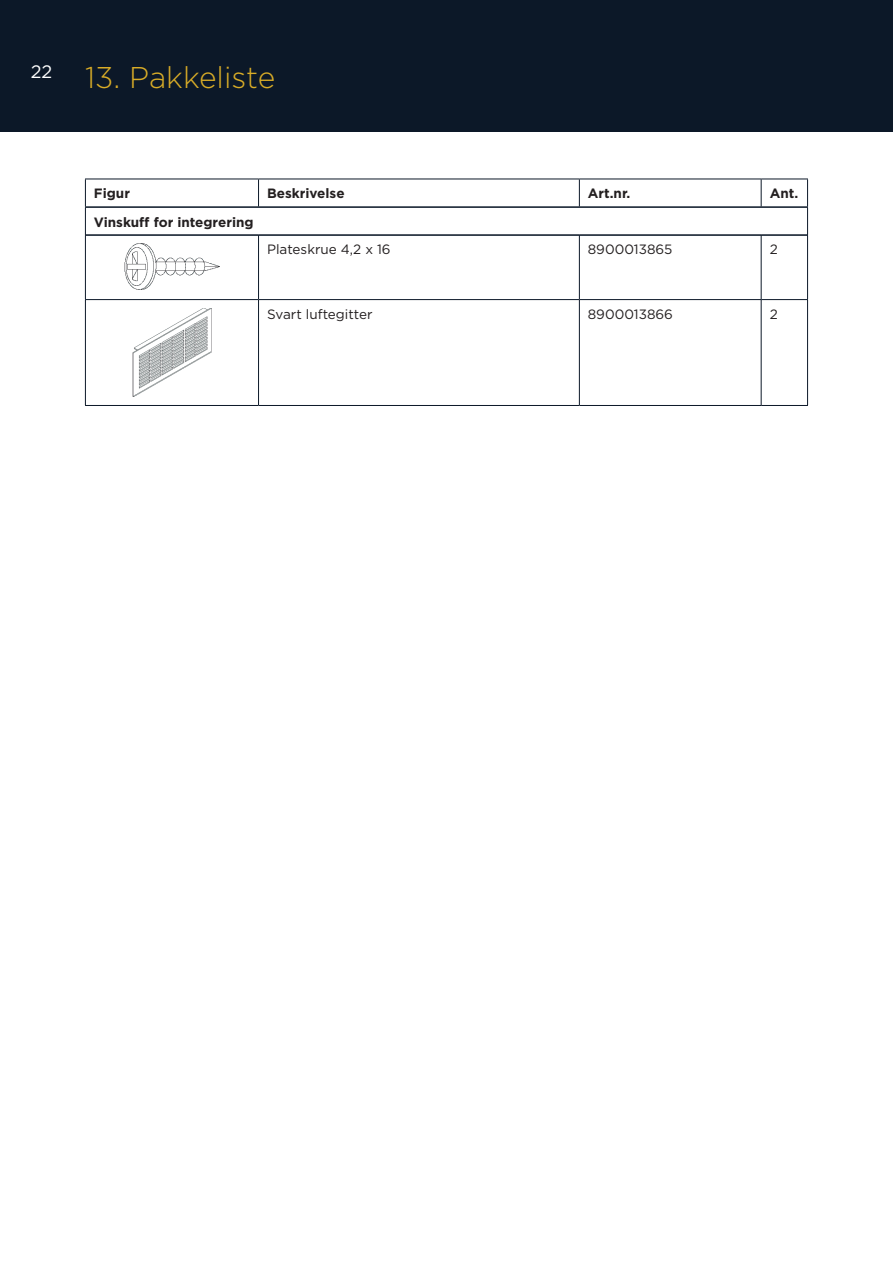
<style>
.page{position:relative;width:893px;height:1263px;background:#fff}
.page>*{position:absolute;margin:0;border:0;box-sizing:border-box;transform-origin:0 0}
.Sidetittel{font:300 30px "Gotham";color:#d9ac27}
.t1{font:13.5px "Gotham";color:#231f20}
.t2{font:700 13.5px "Gotham";color:#231f20}
</style>
<div class="page">
<div style="left:0;top:0;width:893px;height:132px;background:#0c1828"></div>
<hr style="left:85px;top:179px;width:174px;height:1px;background:#0c1828">
<hr style="left:259px;top:179px;width:320px;height:1px;background:#0c1828">
<svg style="left:258px;top:179px;width:1px;height:28px"></svg>
<hr style="left:579px;top:179px;width:182px;height:1px;background:#0c1828">
<svg style="left:579px;top:179px;width:1px;height:28px"></svg>
<hr style="left:761px;top:179px;width:47px;height:1px;background:#0c1828">
<svg style="left:761px;top:179px;width:1px;height:28px"></svg>
<hr style="left:85px;top:235px;width:1px;height:64px;background:#0c1828">
<hr style="left:258px;top:235px;width:1px;height:64px;background:#0c1828">
<hr style="left:579px;top:235px;width:1px;height:64px;background:#0c1828">
<hr style="left:761px;top:235px;width:1px;height:64px;background:#0c1828">
<hr style="left:807px;top:235px;width:1px;height:64px;background:#0c1828">
<hr style="left:85px;top:299px;width:174px;height:1px;background:#0c1828">
<hr style="left:85px;top:300px;width:1px;height:105px;background:#0c1828">
<hr style="left:259px;top:299px;width:320px;height:1px;background:#0c1828">
<hr style="left:258px;top:300px;width:1px;height:105px;background:#0c1828">
<hr style="left:579px;top:299px;width:182px;height:1px;background:#0c1828">
<hr style="left:579px;top:300px;width:1px;height:105px;background:#0c1828">
<hr style="left:761px;top:299px;width:47px;height:1px;background:#0c1828">
<hr style="left:761px;top:300px;width:1px;height:105px;background:#0c1828">
<hr style="left:807px;top:300px;width:1px;height:105px;background:#0c1828">
<hr style="left:85px;top:405px;width:174px;height:1px;background:#0c1828">
<hr style="left:259px;top:405px;width:320px;height:1px;background:#0c1828">
<hr style="left:579px;top:405px;width:182px;height:1px;background:#0c1828">
<hr style="left:761px;top:405px;width:47px;height:1px;background:#0c1828">
<img style="left:124px;top:243px;width:96px;height:47px">
<img style="left:132px;top:308px;width:80px;height:89px">
<hr style="left:85px;top:207px;width:723px;height:1px;background:#0c1828">
<svg style="left:85px;top:179px;width:1px;height:56px"></svg>
<svg style="left:807px;top:179px;width:1px;height:56px"></svg>
<hr style="left:85px;top:235px;width:723px;height:1px;background:#0c1828">
<p class="Sidetittel" style="left:31px;top:58px;width:246px"><sup>22</sup> 13. Pakkeliste</p>
<p class="t2" style="left:94px;top:185px;width:38px">Figur</p>
<p class="t2" style="left:267px;top:185px;width:79px">Beskrivelse</p>
<p class="t2" style="left:588px;top:185px;width:44px">Art.nr.</p>
<p class="t2" style="left:770px;top:185px;width:30px">Ant.</p>
<p class="t2" style="left:94px;top:213px;width:161px">Vinskuff for integrering</p>
<p class="t1" style="left:267px;top:241px;width:125px">Plateskrue 4,2 x 16</p>
<p class="t1" style="left:588px;top:241px;width:86px">8900013865</p>
<p class="t1" style="left:770px;top:241px;width:10px">2</p>
<p class="t1" style="left:267px;top:305px;width:107px">Svart luftegitter</p>
<p class="t1" style="left:588px;top:305px;width:87px">8900013866</p>
<p class="t1" style="left:770px;top:305px;width:10px">2</p>
</div>
